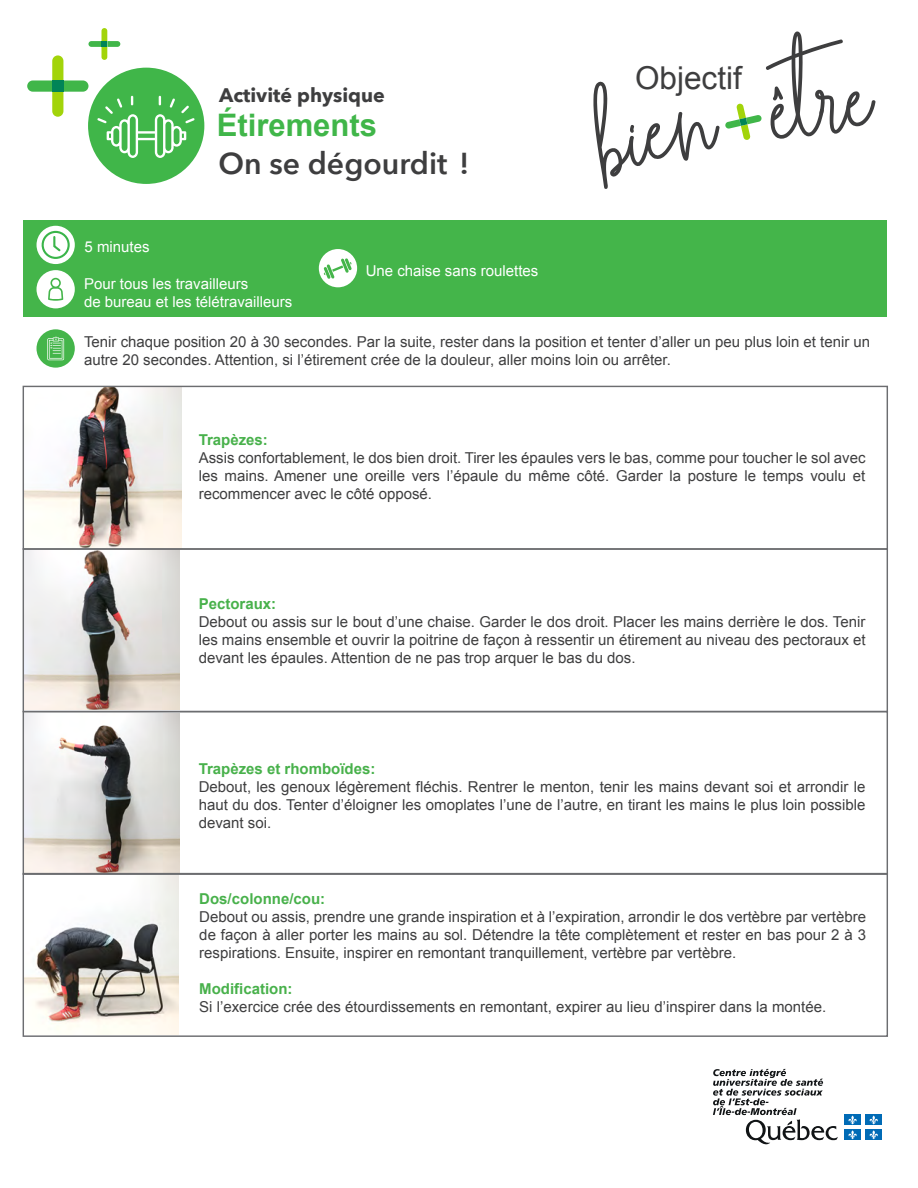
<style>
.page{position:relative;width:918px;height:1188px;background:#fff}
.page>*{position:absolute;margin:0;border:0;box-sizing:border-box;transform-origin:0 0}
.t1{font:31.5px "Arial";color:#3e3e3f}
.t2{font:700 31.05px "Arial";color:#40b649}
.t3{font:600 30.3px "Avenir Next";color:#3e3e3f}
.t4{font:700 19.65px "Avenir Next";color:#3e3e3f}
.t5{font:15px/18px "Arial";color:#3e3e3f;text-align:justify}
.t6{font:15px/18px "Arial";color:#fff}
.t7{font:700 15px "Arial";color:#48b14b}
</style>
<div class="page">
<div style="left:23px;top:220px;width:864px;height:97px;background:#44b54a"></div>
<div style="left:319px;top:249px;width:38px;height:38px;background:#fff;border-radius:50%"></div>
<svg style="left:713px;top:1069px;width:125px;height:76px"></svg>
<div style="left:844px;top:1115px;width:17px;height:10px;background:#006bb6"></div>
<div style="left:866px;top:1115px;width:16px;height:10px;background:#006bb6"></div>
<div style="left:844px;top:1130px;width:17px;height:10px;background:#006bb6"></div>
<svg style="left:848px;top:1115px;width:9px;height:24px"></svg>
<div style="left:866px;top:1130px;width:16px;height:10px;background:#006bb6"></div>
<svg style="left:869px;top:1115px;width:9px;height:24px"></svg>
<svg style="left:324px;top:258px;width:28px;height:21px"></svg>
<div style="left:37px;top:270px;width:38px;height:38px;background:#fff;border-radius:50%"></div>
<svg style="left:48px;top:278px;width:15px;height:23px"></svg>
<svg style="left:37px;top:226px;width:38px;height:38px"></svg>
<div style="left:42px;top:231px;width:28px;height:28px;border:2px solid #3ab54a;border-radius:50%"></div>
<svg style="left:52px;top:235px;width:10px;height:18px"></svg>
<div style="left:37px;top:329px;width:38px;height:39px;background:#44b54a;border-radius:50%"></div>
<svg style="left:47px;top:337px;width:17px;height:23px"></svg>
<svg style="left:593px;top:31px;width:283px;height:158px"></svg>
<div style="left:88px;top:68px;width:116px;height:116px;background:#40b649;border-radius:50%"></div>
<svg style="left:27px;top:28px;width:168px;height:130px"></svg>
<img style="left:25px;top:388px;width:157px;height:160px">
<img style="left:25px;top:550px;width:155px;height:159px">
<img style="left:25px;top:713px;width:155px;height:160px">
<img style="left:25px;top:875px;width:153px;height:159px">
<div style="left:23px;top:873px;width:865px;height:164px;border:1px solid #6c6d70"></div>
<div style="left:23px;top:548px;width:865px;height:164px;border:1px solid #6c6d70"></div>
<p class="t6" style="left:85px;top:238px;width:67px">5 minutes</p>
<h3 class="t4" style="left:219px;top:78px;width:167px">Activité physique</h3>
<h2 class="t2" style="left:217px;top:105px;width:162px">Étirements</h2>
<h3 class="t3" style="left:219px;top:137px;width:252px">On se dégourdit !</h3>
<p class="t6" style="left:84px;top:274px;width:210px">Pour tous les travailleurs<br>de bureau et les télétravailleurs</p>
<p class="t6" style="left:366px;top:262px;width:174px">Une chaise sans roulettes</p>
<h1 class="t1" style="left:635px;top:57px;width:108px">Objectif</h1>
<p class="t5" style="left:84px;top:333px;width:788px">Tenir chaque position 20 à 30 secondes. Par la suite, rester dans la position et tenter d’aller un peu plus loin et tenir un autre 20 secondes. Attention, si l’étirement crée de la douleur, aller moins loin ou arrêter.</p>
<p class="t7" style="left:199px;top:430px;width:71px">Trapèzes:</p>
<p class="t5" style="left:199px;top:449px;width:668px">Assis confortablement, le dos bien droit. Tirer les épaules vers le bas, comme pour toucher le sol avec les mains. Amener une oreille vers l’épaule du même côté. Garder la posture le temps voulu et recommencer avec le côté opposé.</p>
<p class="t7" style="left:199px;top:594px;width:79px">Pectoraux:</p>
<p class="t5" style="left:199px;top:613px;width:668px">Debout ou assis sur le bout d’une chaise. Garder le dos droit. Placer les mains derrière le dos. Tenir les mains ensemble et ouvrir la poitrine de façon à ressentir un étirement au niveau des pectoraux et devant les épaules. Attention de ne pas trop arquer le bas du dos.</p>
<p class="t7" style="left:199px;top:759px;width:178px">Trapèzes et rhomboïdes:</p>
<p class="t5" style="left:199px;top:778px;width:668px">Debout, les genoux légèrement fléchis. Rentrer le menton, tenir les mains devant soi et arrondir le haut du dos. Tenter d’éloigner les omoplates l’une de l’autre, en tirant les mains le plus loin possible devant soi.</p>
<p class="t7" style="left:199px;top:889px;width:127px">Dos/colonne/cou:</p>
<p class="t5" style="left:199px;top:908px;width:668px">Debout ou assis, prendre une grande inspiration et à l’expiration, arrondir le dos vertèbre par vertèbre de façon à aller porter les mains au sol. Détendre la tête complètement et rester en bas pour 2 à 3 respirations. Ensuite, inspirer en remontant tranquillement, vertèbre par vertèbre.</p>
<p class="t7" style="left:199px;top:979px;width:95px">Modification:</p>
<p class="t5" style="left:199px;top:998px;width:628px">Si l’exercice crée des étourdissements en remontant, expirer au lieu d’inspirer dans la montée.</p>
</div>
